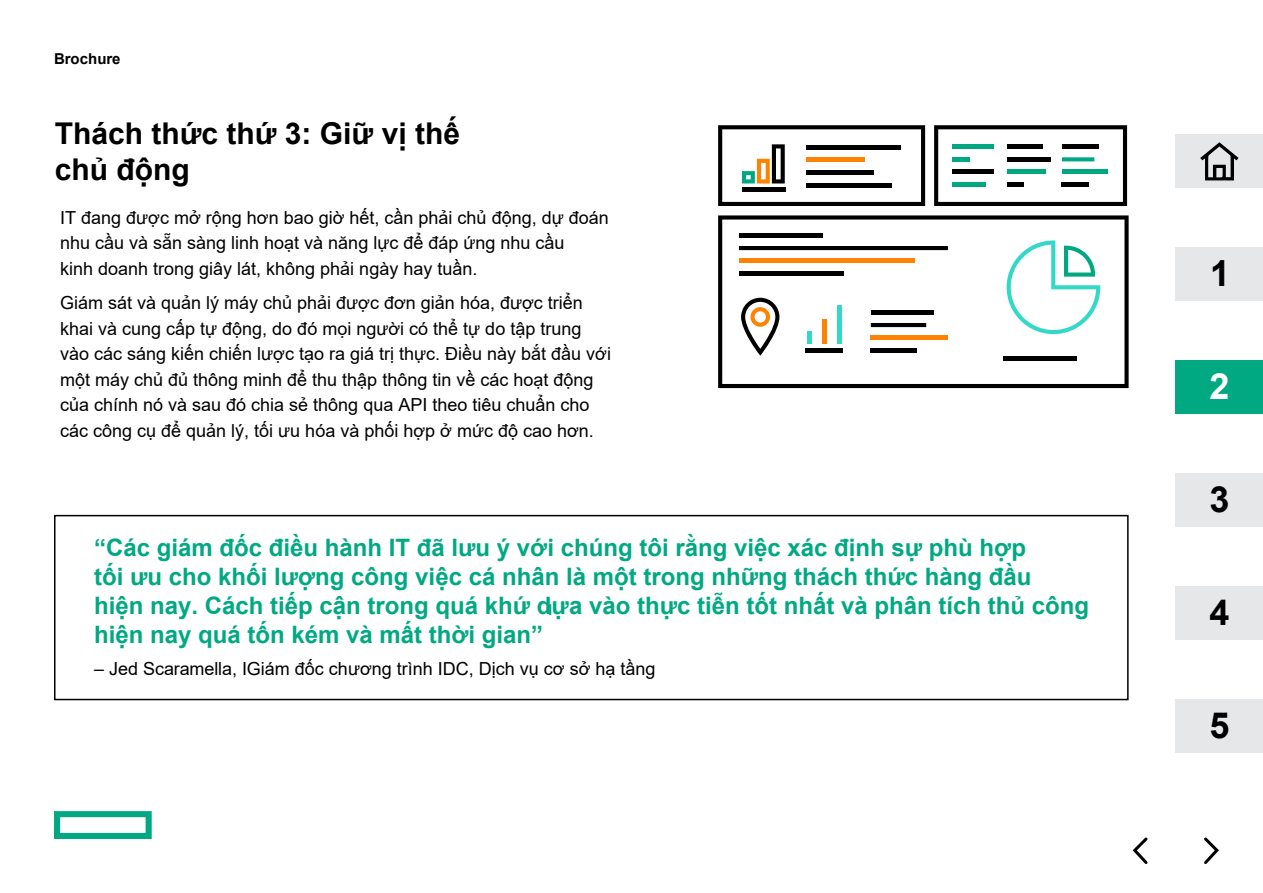
<style>
.page{position:relative;width:1263px;height:893px;background:#fff}
.page>*{position:absolute;margin:0;border:0;box-sizing:border-box;transform-origin:0 0}
.t1{font:700 36px "Arial";color:#000}
.t2{font:700 36px "Arial";color:#fff}
.t3{font:700 30px/36px "Arial";color:#000}
.t4{font:700 24px/28.8px "Arial";color:#01a982}
.t5{font:18px/25.5px "Arial";color:#000}
.t6{font:700 15px "Arial";color:#000}
.t7{font:700 15px "Arial";color:#01a982}
</style>
<div class="page">
<svg style="left:54px;top:811px;width:98px;height:28px"></svg>
<div style="left:54px;top:515px;width:1074px;height:185px;border:2px solid #000"></div>
<svg style="left:718px;top:215px;width:410px;height:173px"></svg>
<svg style="left:718px;top:125px;width:207px;height:81px"></svg>
<svg style="left:934px;top:125px;width:193px;height:81px"></svg>
<hr style="left:952px;top:145px;width:42px;height:4px;background:#00a882">
<hr style="left:952px;top:157px;width:18px;height:4px;background:#00a882">
<hr style="left:952px;top:170px;width:42px;height:4px;background:#000">
<hr style="left:952px;top:182px;width:33px;height:4px;background:#00a882">
<hr style="left:1007px;top:145px;width:35px;height:4px;background:#000">
<hr style="left:1007px;top:157px;width:43px;height:4px;background:#000">
<hr style="left:1007px;top:170px;width:38px;height:4px;background:#00a882">
<hr style="left:1007px;top:182px;width:16px;height:4px;background:#000">
<hr style="left:1062px;top:145px;width:36px;height:4px;background:#000">
<svg style="left:1062px;top:157px;width:32px;height:4px"></svg>
<hr style="left:1062px;top:170px;width:45px;height:4px;background:#00a882">
<hr style="left:1062px;top:182px;width:27px;height:4px;background:#000">
<div style="left:806px;top:145px;width:94px;height:5px;background:#000"></div>
<hr style="left:806px;top:158px;width:59px;height:4px;background:#ff8200">
<div style="left:806px;top:170px;width:67px;height:5px;background:#000"></div>
<hr style="left:806px;top:183px;width:85px;height:4px;background:#000">
<svg style="left:741px;top:298px;width:38px;height:58px"></svg>
<hr style="left:1003px;top:356px;width:74px;height:4px;background:#000">
<div style="left:739px;top:233px;width:83px;height:5px;background:#000"></div>
<hr style="left:739px;top:246px;width:209px;height:4px;background:#000">
<div style="left:739px;top:258px;width:176px;height:5px;background:#ff8200"></div>
<hr style="left:739px;top:271px;width:104px;height:4px;background:#000">
<hr style="left:807px;top:331px;width:4px;height:12px;background:#33d9c7">
<hr style="left:822px;top:319px;width:4px;height:24px;background:#ff8200">
<hr style="left:838px;top:305px;width:4px;height:38px;background:#33d9c7">
<div style="left:805px;top:348px;width:38px;height:5px;background:#000"></div>
<div style="left:871px;top:310px;width:62px;height:5px;background:#000"></div>
<hr style="left:871px;top:323px;width:55px;height:4px;background:#000">
<div style="left:871px;top:335px;width:77px;height:5px;background:#ff8200"></div>
<hr style="left:871px;top:348px;width:46px;height:4px;background:#000">
<div style="left:1176px;top:248px;width:87px;height:53px;background:#e6e7e8"></div>
<div style="left:1176px;top:361px;width:87px;height:53px;background:#01a982"></div>
<div style="left:1176px;top:135px;width:87px;height:53px;background:#e6e7e8"></div>
<svg style="left:1200px;top:142px;width:38px;height:38px"></svg>
<div style="left:1176px;top:474px;width:87px;height:53px;background:#e6e7e8"></div>
<div style="left:1176px;top:587px;width:87px;height:53px;background:#e6e7e8"></div>
<div style="left:1176px;top:700px;width:87px;height:53px;background:#e6e7e8"></div>
<svg style="left:1132px;top:837px;width:16px;height:27px"></svg>
<svg style="left:1204px;top:837px;width:15px;height:27px"></svg>
<p class="t6" style="left:54px;top:48px;width:68px">Brochure</p>
<h2 class="t3" style="left:55px;top:116px;width:407px">Thách thức thứ 3: Giữ vị thế chủ động</h2>
<p class="t5" style="left:60px;top:204px;width:550px">IT đang được mở rộng hơn bao giờ hết, cần phải chủ động, dự đoán nhu cầu và sẵn sàng linh hoạt và năng lực để đáp ứng nhu cầu<br>kinh doanh trong giây lát, không phải ngày hay tuần.</p>
<p class="t5" style="left:60px;top:290px;width:552px">Giám sát và quản lý máy chủ phải được đơn giản hóa, được triển khai và cung cấp tự động, do đó mọi người có thể tự do tập trung vào các sáng kiến chiến lược tạo ra giá trị thực. Điều này bắt đầu với một máy chủ đủ thông minh để thu thập thông tin về các hoạt động của chính nó và sau đó chia sẻ thông qua API theo tiêu chuẩn cho các công cụ để quản lý, tối ưu hóa và phối hợp ở mức độ cao hơn.</p>
<p class="t4" style="left:94px;top:534px;width:996px">“Các giám đốc điều hành IT đã lưu ý với chúng tôi rằng việc xác định sự phù hợp<br>tối ưu cho khối lượng công việc cá nhân là một trong những thách thức hàng đầu<br>hiện nay. Cách tiếp cận trong quá khứ dựa vào thực tiễn tốt nhất và phân tích thủ công hiện nay quá tốn kém và mất thời gian”</p>
<p class="t7" style="left:545px;top:599px;width:10px">1</p>
<p class="t5" style="left:94px;top:655px;width:563px">– Jed Scaramella, IGiám đốc chương trình IDC, Dịch vụ cơ sở hạ tầng</p>
<h1 class="t1" style="left:1210px;top:248px;width:22px">1</h1>
<h1 class="t2" style="left:1209px;top:361px;width:22px">2</h1>
<h1 class="t1" style="left:1209px;top:474px;width:22px">3</h1>
<h1 class="t1" style="left:1209px;top:587px;width:22px">4</h1>
<h1 class="t1" style="left:1209px;top:700px;width:22px">5</h1>
</div>
